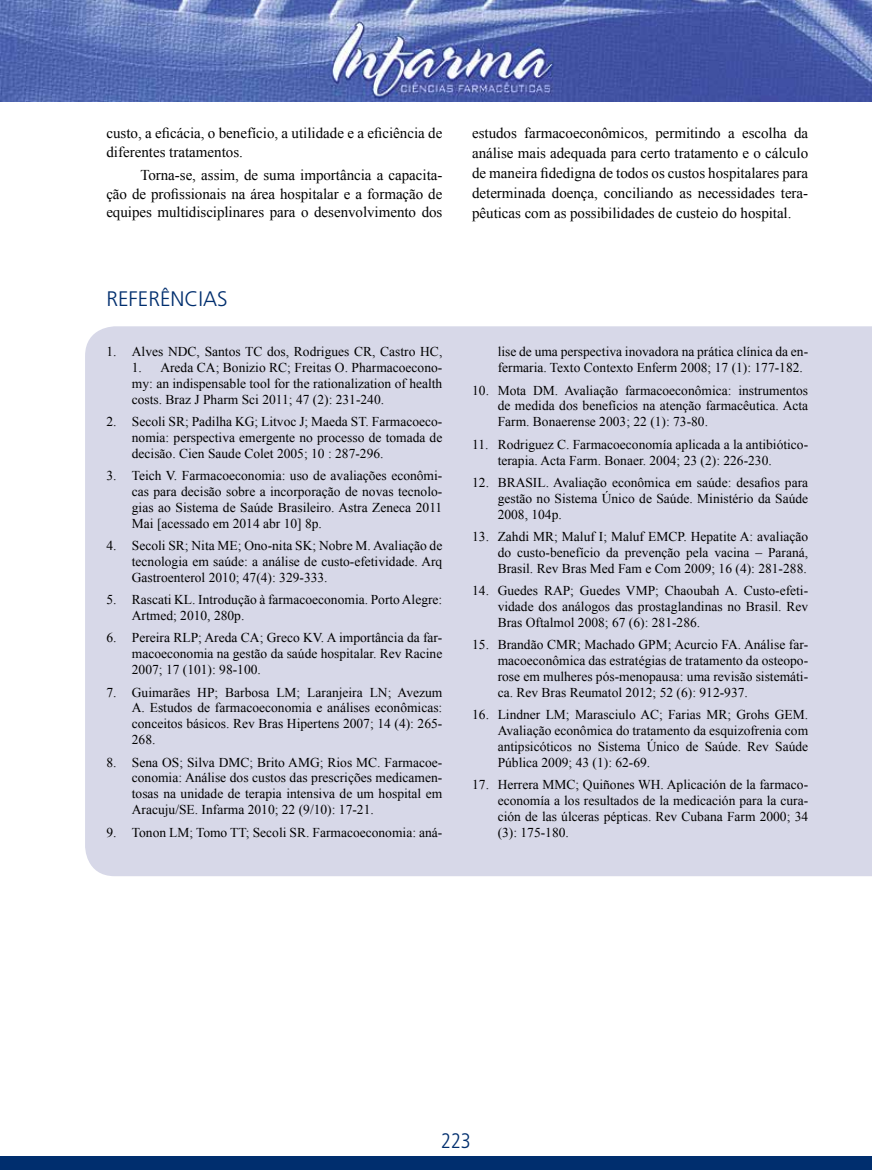
<style>
.page{position:relative;width:872px;height:1170px;background:#fff}
.page>*{position:absolute;margin:0;border:0;box-sizing:border-box;transform-origin:0 0}
.t1{font:300 21px "Frutiger";color:#002e6e}
.t2{font:300 condensed 21px "Frutiger";color:#002e6e}
.t3{font:15px/20px "Times New Roman";letter-spacing:-.005em;color:#000;text-align:justify}
.t4{font:13.5px/15.9px "Times New Roman";color:#000;text-align:justify}
</style>
<div class="page">
<div style="left:0;top:1155px;width:872px;height:14px;background:#002e6e"></div>
<img style="left:0;top:0;width:872px;height:101px">
<div style="left:85px;top:326px;width:787px;height:550px;background:#d7d8e8"></div>
<p class="t3" style="left:106px;top:123px;width:337px;line-height:18.8px">custo, a eficácia, o benefício, a utilidade e a eficiência de diferentes tratamentos.</p>
<p class="t3" style="left:106px;top:165px;width:337px;line-height:18.8px;text-indent:34px">Torna-se, assim, de suma importância a capacita&shy;ção de profissionais na área hospitalar e a formação de equipes multidisciplinares para o desenvolvimento dos</p>
<h1 class="t1" style="left:106px;top:286px;width:123px">REFERÊNCIAS</h1>
<p class="t4" style="left:106px;top:343px;width:337px">1. Alves NDC, Santos TC dos, Rodrigues CR, Castro HC,</p>
<p class="t4" style="left:132px;top:359px;width:312px">1. Areda CA; Bonizio RC; Freitas O. Pharmacoecono&shy;my: an indispensable tool for the rationalization of health costs. Braz J Pharm Sci 2011; 47 (2): 231-240.</p>
<p class="t4" style="left:132px;top:413px;width:312px;text-indent:-26px">2. Secoli SR; Padilha KG; Litvoc J; Maeda ST. Farmacoeco&shy;nomia: perspectiva emergente no processo de tomada de decisão. Cien Saude Colet 2005; 10 : 287-296.</p>
<p class="t4" style="left:132px;top:467px;width:312px;text-indent:-26px">3. Teich V. Farmacoeconomia: uso de avaliações econômi&shy;cas para decisão sobre a incorporação de novas tecnolo&shy;gias ao Sistema de Saúde Brasileiro. Astra Zeneca 2011<br>Mai [acessado em 2014 abr 10] 8p.</p>
<p class="t4" style="left:132px;top:537px;width:312px;text-indent:-26px">4. Secoli SR; Nita ME; Ono-nita SK; Nobre M. Avaliação de tecnologia em saúde: a análise de custo-efetividade. Arq Gastroenterol 2010; 47(4): 329-333.</p>
<p class="t4" style="left:132px;top:591px;width:312px;text-indent:-26px">5. Rascati KL. Introdução à farmacoeconomia. Porto Alegre:<br>Artmed; 2010, 280p.</p>
<p class="t4" style="left:132px;top:629px;width:312px;text-indent:-26px">6. Pereira RLP; Areda CA; Greco KV. A importância da far&shy;macoeconomia na gestão da saúde hospitalar. Rev Racine 2007; 17 (101): 98-100.</p>
<p class="t4" style="left:132px;top:683px;width:312px;text-indent:-26px">7. Guimarães HP; Barbosa LM; Laranjeira LN; Avezum A. Estudos de farmacoeconomia e análises econômicas: conceitos básicos. Rev Bras Hipertens 2007; 14 (4): 265- 268.</p>
<p class="t4" style="left:132px;top:753px;width:312px;text-indent:-26px">8. Sena OS; Silva DMC; Brito AMG; Rios MC. Farmacoe&shy;conomia: Análise dos custos das prescrições medicamen&shy;tosas na unidade de terapia intensiva de um hospital em Aracuju/SE. Infarma 2010; 22 (9/10): 17-21.</p>
<p class="t4" style="left:106px;top:823px;width:337px">9. Tonon LM; Tomo TT; Secoli SR. Farmacoeconomia: aná-</p>
<p class="t3" style="left:472px;top:123px;width:337px">estudos farmacoeconômicos, permitindo a escolha da análise mais adequada para certo tratamento e o cálculo de maneira fidedigna de todos os custos hospitalares para determinada doença, conciliando as necessidades tera&shy;pêuticas com as possibilidades de custeio do hospital.</p>
<p class="t4" style="left:497px;top:343px;width:312px">lise de uma perspectiva inovadora na prática clínica da en&shy;fermaria. Texto Contexto Enferm 2008; 17 (1): 177-182.</p>
<p class="t4" style="left:497px;top:382px;width:312px;text-indent:-26px">10. Mota DM. Avaliação farmacoeconômica: instrumentos de medida dos benefícios na atenção farmacêutica. Acta Farm. Bonaerense 2003; 22 (1): 73-80.</p>
<p class="t4" style="left:497px;top:436px;width:312px;text-indent:-26px">11. Rodriguez C. Farmacoeconomía aplicada a la antibiótico&shy;terapia. Acta Farm. Bonaer. 2004; 23 (2): 226-230.</p>
<p class="t4" style="left:497px;top:474px;width:312px;text-indent:-26px">12. BRASIL. Avaliação econômica em saúde: desafios para gestão no Sistema Único de Saúde. Ministério da Saúde 2008, 104p.</p>
<p class="t4" style="left:497px;top:528px;width:312px;text-indent:-26px">13. Zahdi MR; Maluf I; Maluf EMCP. Hepatite A: avaliação do custo-benefício da prevenção pela vacina – Paraná, Brasil. Rev Bras Med Fam e Com 2009; 16 (4): 281-288.</p>
<p class="t4" style="left:497px;top:582px;width:312px;text-indent:-26px">14. Guedes RAP; Guedes VMP; Chaoubah A. Custo-efeti&shy;vidade dos análogos das prostaglandinas no Brasil. Rev Bras Oftalmol 2008; 67 (6): 281-286.</p>
<p class="t4" style="left:497px;top:636px;width:312px;text-indent:-26px">15. Brandão CMR; Machado GPM; Acurcio FA. Análise far&shy;macoeconômica das estratégias de tratamento da osteopo&shy;rose em mulheres pós-menopausa: uma revisão sistemáti&shy;ca. Rev Bras Reumatol 2012; 52 (6): 912-937.</p>
<p class="t4" style="left:497px;top:706px;width:312px;text-indent:-26px">16. Lindner LM; Marasciulo AC; Farias MR; Grohs GEM.<br>Avaliação econômica do tratamento da esquizofrenia com antipsicóticos no Sistema Único de Saúde. Rev Saúde Pública 2009; 43 (1): 62-69.</p>
<p class="t4" style="left:497px;top:776px;width:312px;text-indent:-26px">17. Herrera MMC; Quiñones WH. Aplicación de la farmaco&shy;economía a los resultados de la medicación para la cura&shy;ción de las úlceras pépticas. Rev Cubana Farm 2000; 34 (3): 175-180.</p>
<h1 class="t2" style="left:441px;top:1128px;width:32px">223</h1>
</div>
